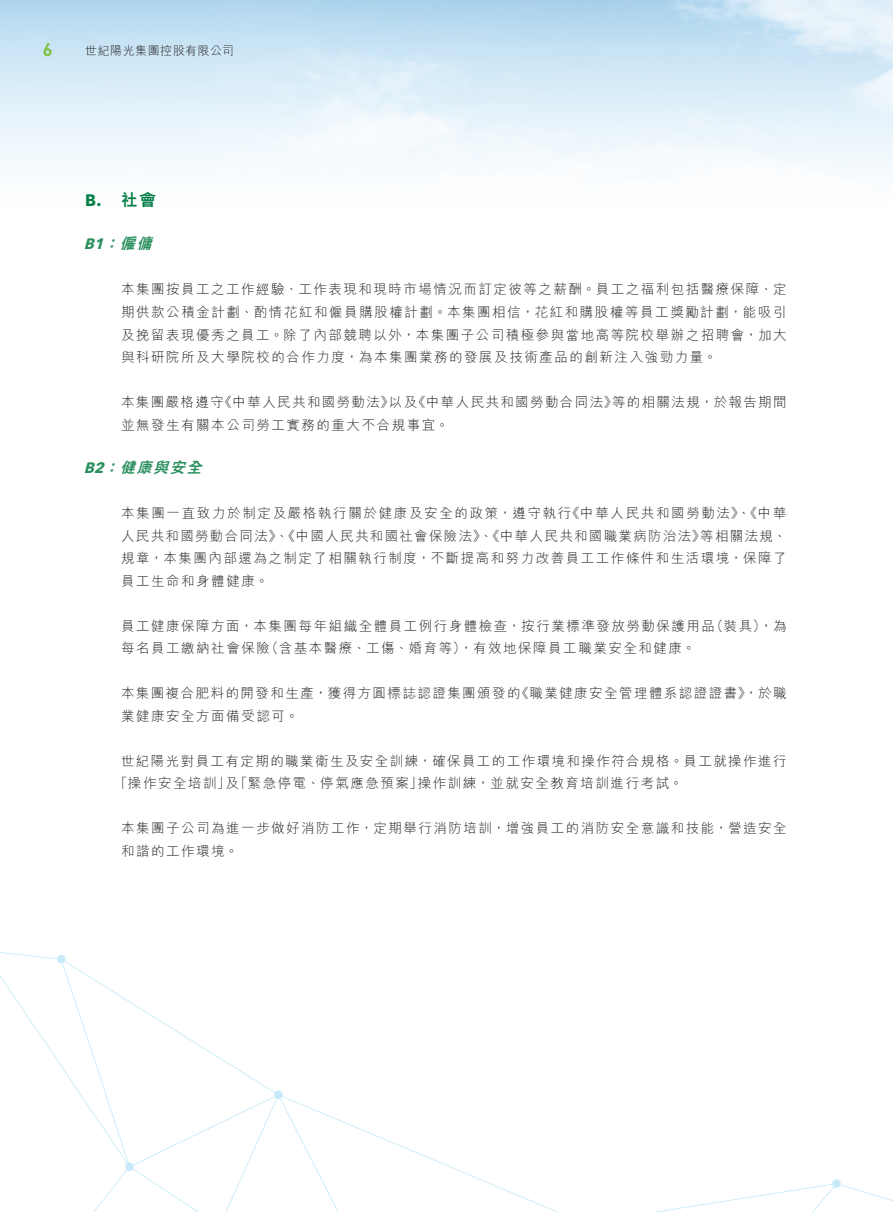
<style>
.page{position:relative;width:893px;height:1212px;background:#fff}
.page>*{position:absolute;margin:0;border:0;box-sizing:border-box;transform-origin:0 0}
.t1{font:700 18px "DIN Pro";color:#7fc241}
._03_H1{font:700 16.5px "Avenir Next LT Pro";color:#007e44}
._04___H2{font:italic 800 15px "M Hei HK";color:#298f5d}
._12___P2{font:300 13.5px/22.5px "M Hei HK";letter-spacing:.11em;color:#231f20}
.t2{font:300 12px "M Hei HK";letter-spacing:.045em;color:#231f20}
.s1{font-family:"M Hei HK";font-weight:800}
.s2{font-family:"Avenir Next LT Pro";font-weight:700}
</style>
<div class="page">
<svg style="left:575px;top:0;width:318px;height:46px;background:#c9e3f3"></svg>
<svg style="left:0;top:952px;width:893px;height:260px"></svg>
<h1 class="t1" style="left:43px;top:38px;width:11px">6</h1>
<p class="t2" style="left:85px;top:45px;width:150px">世紀陽光集團控股有限公司</p>
<p class="_03_H1" style="left:85px;top:190px;width:72px">B. <span class="s1">社會</span></p>
<p class="_04___H2" style="left:84px;top:236px;width:73px"><span class="s2">B1</span>：僱傭</p>
<p class="_12___P2" style="left:121px;top:278px;width:667px;text-align:justify">本集團按員工之工作經驗、工作表現和現時市場情況而訂定彼等之薪酬。員工之福利包括醫療保障、定期供款公積金計劃、酌情花紅和僱員購股權計劃。本集團相信，花紅和購股權等員工獎勵計劃，能吸引及挽留表現優秀之員工。除了內部競聘以外，本集團子公司積極參與當地高等院校舉辦之招聘會，加大與科研院所及大學院校的合作力度，為本集團業務的發展及技術產品的創新注入強勁力量。</p>
<p class="_12___P2" style="left:121px;top:391px;width:667px">本集團嚴格遵守《中華人民共和國勞動法》以及《中華人民共和國勞動合同法》等的相關法規，於報告期間並無發生有關本公司勞工實務的重大不合規事宜。</p>
<p class="_04___H2" style="left:84px;top:460px;width:123px"><span class="s2">B2</span>：健康與安全</p>
<p class="_12___P2" style="left:121px;top:502px;width:667px;text-align:justify">本集團一直致力於制定及嚴格執行關於健康及安全的政策，遵守執行《中華人民共和國勞動法》、《中華人民共和國勞動合同法》、《中國人民共和國社會保險法》、《中華人民共和國職業病防治法》等相關法規、規章，本集團內部還為之制定了相關執行制度，不斷提高和努力改善員工工作條件和生活環境，保障了員工生命和身體健康。</p>
<p class="_12___P2" style="left:121px;top:614px;width:667px">員工健康保障方面，本集團每年組織全體員工例行身體檢查，按行業標準發放勞動保護用品（裝具），為每名員工繳納社會保險（含基本醫療、工傷、婚育等），有效地保障員工職業安全和健康。</p>
<p class="_12___P2" style="left:121px;top:682px;width:667px">本集團複合肥料的開發和生產，獲得方圓標誌認證集團頒發的《職業健康安全管理體系認證證書》，於職業健康安全方面備受認可。</p>
<p class="_12___P2" style="left:114px;top:749px;width:674px;text-indent:7px">世紀陽光對員工有定期的職業衛生及安全訓練，確保員工的工作環境和操作符合規格。員工就操作進行「操作安全培訓」及「緊急停電、停氣應急預案」操作訓練，並就安全教育培訓進行考試。</p>
<p class="_12___P2" style="left:121px;top:817px;width:667px">本集團子公司為進一步做好消防工作，定期舉行消防培訓，增強員工的消防安全意識和技能，營造安全和諧的工作環境。</p>
</div>
